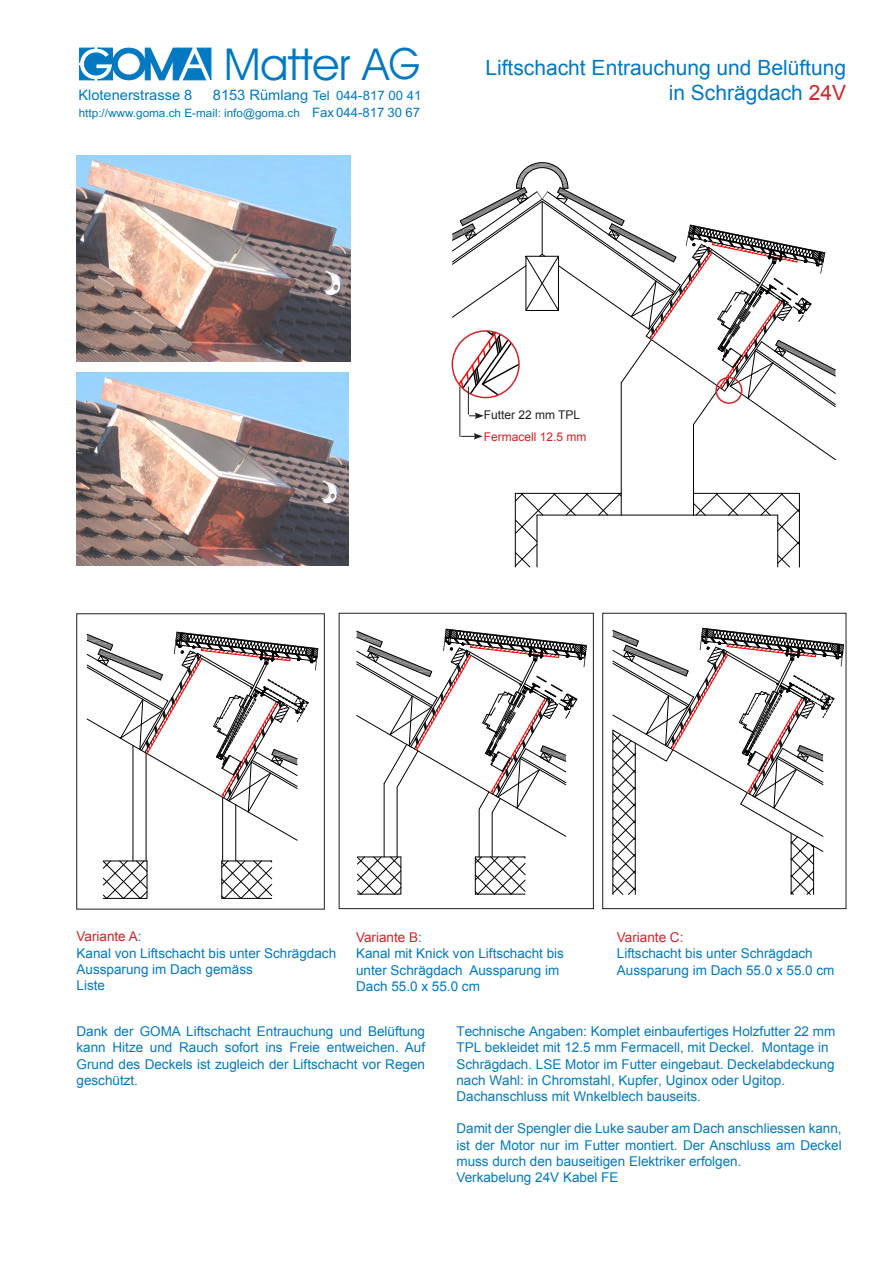
<style>
.page{position:relative;width:893px;height:1263px;background:#fff}
.page>*{position:absolute;margin:0;border:0;box-sizing:border-box;transform-origin:0 0}
.t1{font:44.25px "Avant Garde IT Cby BT";color:#0079c2}
.t2{font:21px "Arial";color:#0079c2}
.t3{font:14.4px "Arial";color:#0079c2}
.t4{font:13.5px/16.2px "Arial";color:#0079c2;text-align:justify}
.t5{font:13.5px "Arial";color:#d1232a}
.t6{font:13.05px "Arial";color:#0079c2}
.t7{font:12px "Arial";color:#d1232a}
.t8{font:12px "Arial";color:#231f20}
.t9{font:11.55px "Arial";color:#0079c2}
.s1{font-size:43.35px}
.s2{font-size:13.05px}
.s3{color:#d1232a}
.s4{color:#0079c2}
.s5{font-style:inherit}
</style>
<div class="page">
<svg style="left:693px;top:493px;width:106px;height:74px"></svg>
<hr style="left:693px;top:424px;width:1px;height:69px;background:#000">
<hr style="left:621px;top:383px;width:1px;height:110px;background:#000">
<hr style="left:799px;top:493px;width:1px;height:74px;background:#000">
<hr style="left:777px;top:515px;width:1px;height:52px;background:#000">
<hr style="left:621px;top:515px;width:72px;height:1px;background:#000">
<svg style="left:515px;top:493px;width:107px;height:74px"></svg>
<svg style="left:79px;top:48px;width:132px;height:32px"></svg>
<svg style="left:356px;top:629px;width:231px;height:266px"></svg>
<div style="left:339px;top:613px;width:255px;height:296px;border:1px solid #231f20"></div>
<svg style="left:612px;top:628px;width:232px;height:267px"></svg>
<div style="left:602px;top:613px;width:244px;height:296px;border:1px solid #231f20"></div>
<hr style="left:222px;top:797px;width:1px;height:64px;background:#000">
<hr style="left:146px;top:753px;width:1px;height:108px;background:#000">
<svg style="left:221px;top:860px;width:52px;height:39px"></svg>
<hr style="left:222px;top:861px;width:50px;height:1px;background:#000">
<hr style="left:222px;top:898px;width:50px;height:1px;background:#000">
<svg style="left:103px;top:860px;width:45px;height:39px"></svg>
<hr style="left:221px;top:861px;width:1px;height:37px;background:#000">
<hr style="left:133px;top:745px;width:1px;height:116px;background:#000">
<hr style="left:235px;top:805px;width:1px;height:56px;background:#000">
<svg style="left:86px;top:632px;width:232px;height:209px"></svg>
<img style="left:77px;top:373px;width:272px;height:193px">
<img style="left:76px;top:155px;width:274px;height:207px">
<svg style="left:452px;top:162px;width:384px;height:298px"></svg>
<p class="t1" style="left:224px;top:38px;width:198px">Matter A<span class="s1">G</span></p>
<p class="t3" style="left:78px;top:89px;width:116px">Klotenerstrasse 8</p>
<p class="t3" style="left:213px;top:89px;width:118px">8153 Rümlang <span class="s2">Tel</span></p>
<p class="t6" style="left:312px;top:107px;width:110px">Fax 044-817 30 67</p>
<p class="t6" style="left:336px;top:90px;width:87px">044-817 00 41</p>
<p class="t9" style="left:79px;top:108px;width:223px">http://www.goma.ch E-mail: info@goma.ch</p>
<p class="t2" style="left:485px;top:54px;width:362px">Liftschacht Entrauchung und Belüftung</p>
<p class="t2" style="left:669px;top:79px;width:179px">in Schrägdach <span class="s3">24V</span></p>
<p class="t8" style="left:484px;top:407px;width:98px">Futter 22 mm TPL</p>
<p class="t7" style="left:484px;top:429px;width:104px">Fermacell 12.5 mm</p>
<p class="t5" style="left:77px;top:928px;width:67px">Variante A<span class="s4">:</span></p>
<p class="t4" style="left:77px;top:945px;width:261px">Kanal von Liftschacht bis unter Schrägdach<br>Aussparung im Dach gemäss</p>
<p class="t4" style="left:77px;top:977px;width:30px">Liste</p>
<p class="t5" style="left:356px;top:928px;width:67px">Variante B<span class="s4">:</span></p>
<p class="t4" style="left:356px;top:946px;width:209px">Kanal mit Knick von Liftschacht bis</p>
<p class="t4" style="left:356px;top:962px;width:205px">unter Schrägdach Aussparung im</p>
<p class="t4" style="left:356px;top:978px;width:125px">Dach 55.0 x 55.0 cm</p>
<p class="t5" style="left:617px;top:928px;width:68px">Variante C:</p>
<p class="t4" style="left:617px;top:946px;width:197px">Liftschacht bis unter Schrägdach</p>
<p class="t4" style="left:617px;top:962px;width:219px">Aussparung im Dach 55.0 x 55.0 cm</p>
<p class="t4" style="left:77px;top:1023px;width:350px">Dank der GOMA Liftschacht Entrauchung und Belüftung kann Hitze und Rauch sofort ins Freie entweichen. Auf Grund des Deckels ist zugleich der Liftschacht vor Regen geschützt.</p>
<p class="t4" style="left:456px;top:1023px;width:380px;text-align:left">Technische Angaben: Komplet einbaufertiges Holzfutter 22 mm TPL bekleidet mit 12.5 mm Fermacell, mit Deckel. Montage in Schrägdach. LSE Motor im Futter eingebaut. Deckelabdeckung nach Wahl<span class="s5">:</span> in <span class="s5">Chromstahl</span>, Kupfer, Uginox oder Ugitop.<br>Dachanschluss mit Wnkelblech bauseits.</p>
<p class="t4" style="left:456px;top:1120px;width:387px">Damit der Spengler die Luke sauber am Dach anschliessen kann, ist der Motor nur im Futter montiert. Der Anschluss am Deckel muss durch den bauseitigen Elektriker erfolgen.</p>
<p class="t4" style="left:456px;top:1169px;width:164px">Verkabelung 24V Kabel FE</p>
</div>
